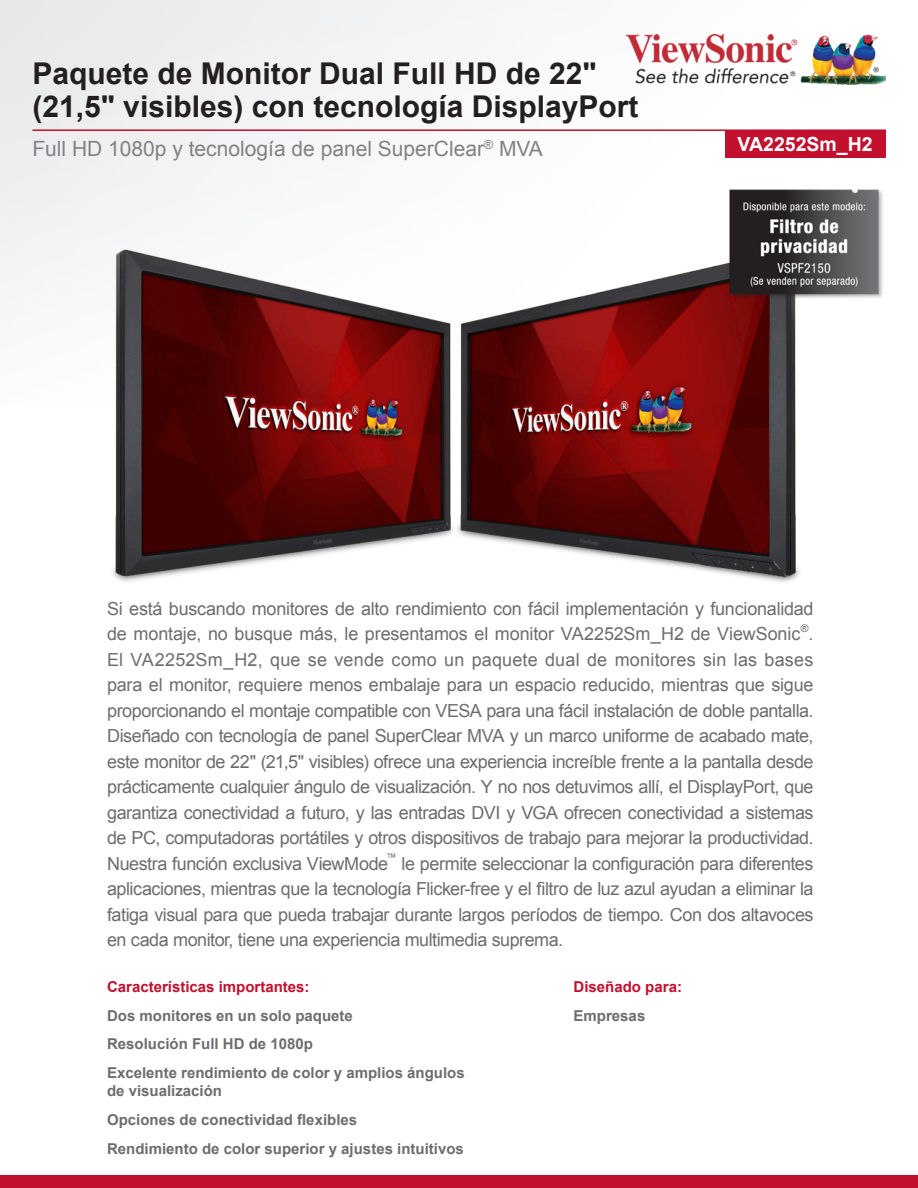
<style>
.page{position:relative;width:918px;height:1188px;background:#fff}
.page>*{position:absolute;margin:0;border:0;box-sizing:border-box;transform-origin:0 0}
.Headline{font:700 30px/33px "Arial";color:#231f20}
.t1{font:21px "Arial";color:#818285}
.Product_Number{font:700 19.5px "Arial";color:#fff}
.Body_Copy{font:18px/25.5px "Arial";letter-spacing:-.015em;color:#6c6d70;text-align:justify}
.Bullets_2{font:700 15px/18px "Arial";color:#6c6d70}
.Bullets_2-2{font:700 15px "Arial";color:#c3102f}
.Body_Copy-2{font:10.5px "Arial";color:#6c6d70}
</style>
<div class="page">
<div style="left:1px;top:1px;width:916px;height:405px;background:linear-gradient(to right,#eff0f1,#fff)"></div>
<div style="left:0;top:1175px;width:918px;height:13px;background:#c3102f"></div>
<img style="left:627px;top:35px;width:259px;height:49px">
<hr style="left:32px;top:129px;width:854px;height:2px;background:#c3102f">
<img style="left:464px;top:233px;width:345px;height:349px">
<img style="left:103px;top:233px;width:361px;height:349px">
<div style="left:725px;top:130px;width:161px;height:27px;background:#c3102f"></div>
<img style="left:725px;top:159px;width:161px;height:159px">
<p class="Headline" style="left:32px;top:58px;width:608px">Paquete de Monitor Dual Full HD de 22" (21,5" visibles) con tecnología DisplayPort</p>
<p class="t1" style="left:32px;top:134px;width:512px">Full HD 1080p y tecnología de panel SuperClear<sup>®</sup> MVA</p>
<p class="Product_Number" style="left:738px;top:131px;width:137px">VA2252Sm_H2</p>
<p class="Body_Copy" style="left:107px;top:596px;width:708px">Si está buscando monitores de alto rendimiento con fácil implementación y funcionalidad de montaje, no busque más, le presentamos el monitor VA2252Sm_H2 de ViewSonic</p>
<p class="Body_Copy-2" style="left:801px;top:621px;width:9px">®</p>
<p class="Body_Copy" style="left:107px;top:621px;width:708px;text-indent:701px">.<br>El VA2252Sm_H2, que se vende como un paquete dual de monitores sin las bases para el monitor, requiere menos embalaje para un espacio reducido, mientras que sigue proporcionando el montaje compatible con VESA para una fácil instalación de doble pantalla.<br>Diseñado con tecnología de panel SuperClear MVA y un marco uniforme de acabado mate, este monitor de 22" (21,5" visibles) ofrece una experiencia increíble frente a la pantalla desde prácticamente cualquier ángulo de visualización. Y no nos detuvimos allí, el DisplayPort, que garantiza conectividad a futuro, y las entradas DVI y VGA ofrecen conectividad a sistemas de PC, computadoras portátiles y otros dispositivos de trabajo para mejorar la productividad.<br>Nuestra función exclusiva ViewMode</p>
<p class="Body_Copy-2" style="left:386px;top:851px;width:12px">™</p>
<p class="Body_Copy" style="left:107px;top:851px;width:708px;text-indent:294px">le permite seleccionar la configuración para diferentes aplicaciones, mientras que la tecnología Flicker-free y el filtro de luz azul ayudan a eliminar la fatiga visual para que pueda trabajar durante largos períodos de tiempo. Con dos altavoces en cada monitor, tiene una experiencia multimedia suprema.</p>
<p class="Bullets_2-2" style="left:107px;top:977px;width:204px">Características importantes:</p>
<p class="Bullets_2" style="left:107px;top:1007px;width:247px">Dos monitores en un solo paquete</p>
<p class="Bullets_2" style="left:107px;top:1036px;width:207px">Resolución Full HD de 1080p</p>
<p class="Bullets_2" style="left:107px;top:1064px;width:359px">Excelente rendimiento de color y amplios ángulos de visualización</p>
<p class="Bullets_2" style="left:107px;top:1111px;width:252px">Opciones de conectividad flexibles</p>
<p class="Bullets_2" style="left:107px;top:1140px;width:358px">Rendimiento de color superior y ajustes intuitivos</p>
<p class="Bullets_2-2" style="left:574px;top:977px;width:110px">Diseñado para:</p>
<p class="Bullets_2" style="left:574px;top:1007px;width:73px">Empresas</p>
</div>
